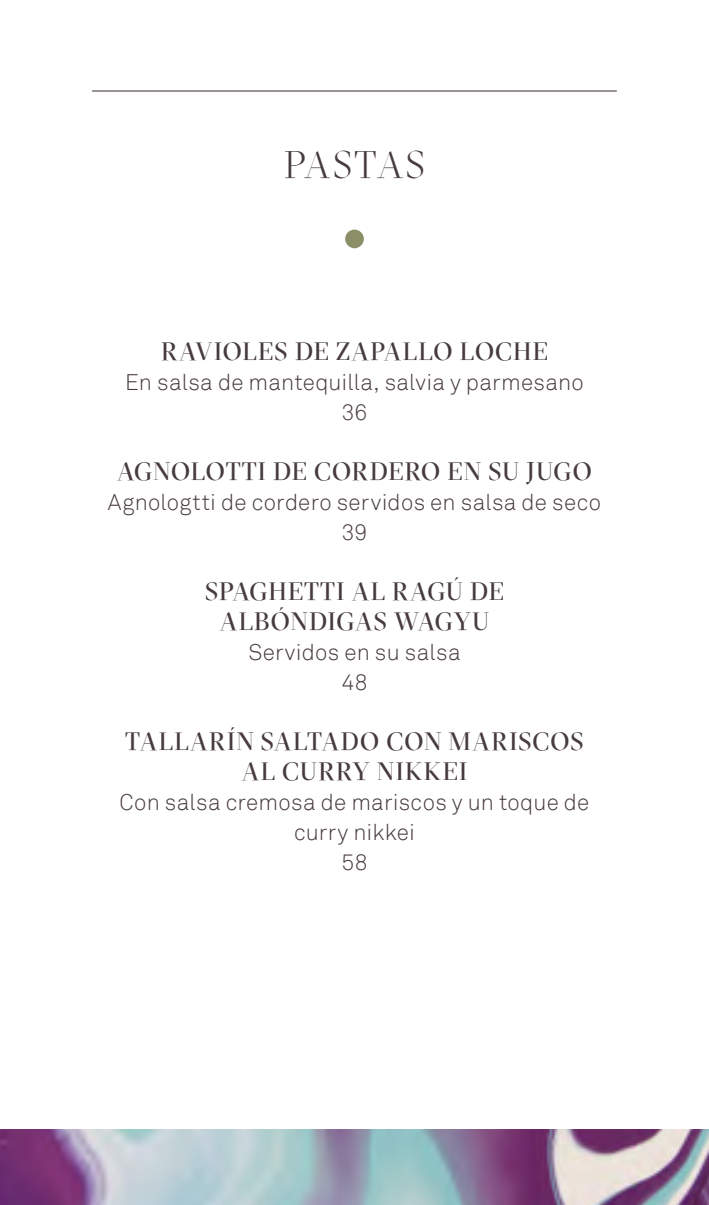
<style>
.page{position:relative;width:709px;height:1205px;background:#fff}
.page>*{position:absolute;margin:0;border:0;box-sizing:border-box;transform-origin:0 0}
.t1{font:300 37.5px "GT Sectra Display";letter-spacing:.07em;color:#473b3e}
.t2{font:25px/30px "GT Sectra Display";letter-spacing:.045em;color:#473b3e;text-align:center}
.t3{font:300 22.5px/30px "Akkurat";letter-spacing:.01em;color:#473b3e;text-align:center}
</style>
<div class="page">
<div style="left:345px;top:230px;width:19px;height:18px;background:#8b8f67;border-radius:50%"></div>
<img style="left:0;top:1129px;width:709px;height:76px">
<hr style="left:92px;top:90px;width:525px;height:2px;background:#5d4f52">
<h1 class="t1" style="left:284px;top:142px;width:142px">PASTAS</h1>
<p class="t2" style="left:161px;top:336px;width:388px">RAVIOLES DE ZAPALLO LOCHE</p>
<p class="t3" style="left:125px;top:368px;width:460px">En salsa de mantequilla, salvia y parmesano<br>36</p>
<p class="t2" style="left:117px;top:456px;width:476px">AGNOLOTTI DE CORDERO EN SU JUGO</p>
<p class="t3" style="left:108px;top:488px;width:494px">Agnologtti de cordero servidos en salsa de seco<br>39</p>
<p class="t2" style="left:205px;top:576px;width:300px">SPAGHETTI AL RAGÚ DE<br>ALBÓNDIGAS WAGYU</p>
<p class="t3" style="left:248px;top:638px;width:214px">Servidos en su salsa<br>48</p>
<p class="t2" style="left:125px;top:726px;width:459px">TALLARÍN SALTADO CON MARISCOS<br>AL CURRY NIKKEI</p>
<p class="t3" style="left:120px;top:788px;width:471px">Con salsa cremosa de mariscos y un toque de curry nikkei<br>58</p>
</div>
